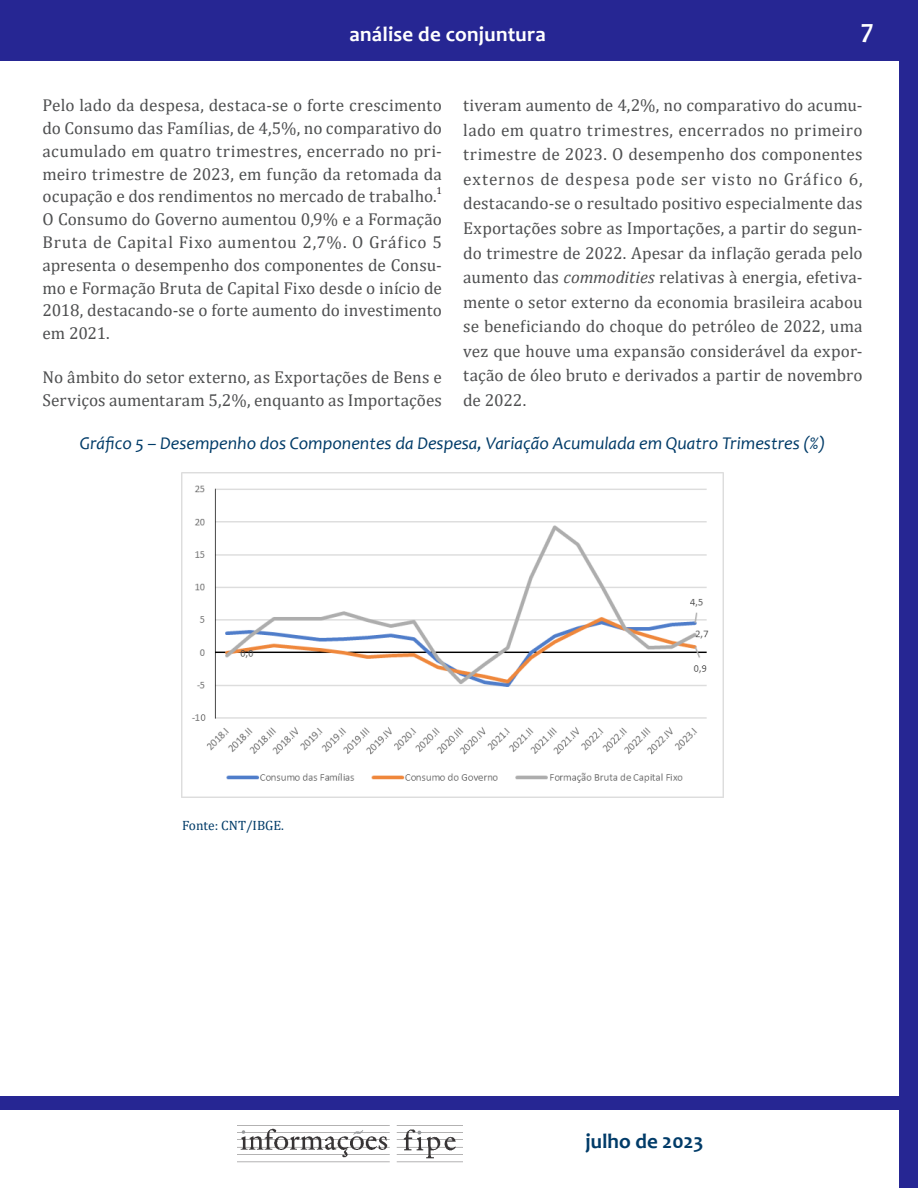
<style>
.page{position:relative;width:918px;height:1188px;background:#fff}
.page>*{position:absolute;margin:0;border:0;box-sizing:border-box;transform-origin:0 0}
.t1{font:700 27px "Candara";color:#fff}
.t2{font:700 21px "Candara";letter-spacing:.01em;color:#fff}
.t3{font:700 21px "Candara";color:#003b68}
.t4{font:italic 18px "Candara";color:#003b68}
.t5{font:17.25px/24.6px "Cambria";color:#4e4f50;text-align:justify}
.t6{font:13.5px "Cambria";color:#003b68}
.t7{font:10.05px "Cambria";color:#231f20}
.s1{font-style:italic}
</style>
<div class="page">
<div style="left:899px;top:0;width:19px;height:1188px;background:#262693"></div>
<div style="left:0;top:0;width:918px;height:61px;background:#262693"></div>
<img style="left:238px;top:1128px;width:225px;height:35px">
<div style="left:0;top:1097px;width:918px;height:13px;background:#262693"></div>
<img style="left:182px;top:472px;width:541px;height:326px">
<p class="t2" style="left:350px;top:21px;width:198px">análise de conjuntura</p>
<h1 class="t1" style="left:861px;top:12px;width:14px">7</h1>
<p class="t5" style="left:43px;top:94px;width:401px;line-height:22.8px">Pelo lado da despesa, destaca-se o forte crescimento do Consumo das Famílias, de 4,5%, no comparativo do acumulado em quatro trimestres, encerrado no pri&shy;meiro trimestre de 2023, em função da retomada da ocupação e dos rendimentos no mercado de trabalho.</p>
<p class="t7" style="left:436px;top:184px;width:7px">1</p>
<p class="t5" style="left:43px;top:208px;width:401px;line-height:22.8px">O Consumo do Governo aumentou 0,9% e a Formação Bruta de Capital Fixo aumentou 2,7%. O Gráfico 5 apresenta o desempenho dos componentes de Consu&shy;mo e Formação Bruta de Capital Fixo desde o início de 2018, destacando-se o forte aumento do investimento em 2021.</p>
<p class="t5" style="left:43px;top:366px;width:401px;line-height:22.8px">No âmbito do setor externo, as Exportações de Bens e<br>Serviços aumentaram 5,2%, enquanto as Importações</p>
<p class="t5" style="left:463px;top:93px;width:401px">tiveram aumento de 4,2%, no comparativo do acumu&shy;lado em quatro trimestres, encerrados no primeiro trimestre de 2023. O desempenho dos componentes externos de despesa pode ser visto no Gráfico 6, destacando-se o resultado positivo especialmente das Exportações sobre as Importações, a partir do segun&shy;do trimestre de 2022. Apesar da inflação gerada pelo aumento das <span class="s1">commodities</span> relativas à energia, efetiva&shy;mente o setor externo da economia brasileira acabou se beneficiando do choque do petróleo de 2022, uma vez que houve uma expansão considerável da expor&shy;tação de óleo bruto e derivados a partir de novembro de 2022.</p>
<p class="t4" style="left:80px;top:431px;width:747px">Gráfico 5 – Desempenho dos Componentes da Despesa, Variação Acumulada em Quatro Trimestres (%)</p>
<p class="t6" style="left:182px;top:817px;width:103px">Fonte: CNT/IBGE.</p>
<p class="t3" style="left:586px;top:1128px;width:119px">julho de 2023</p>
</div>
